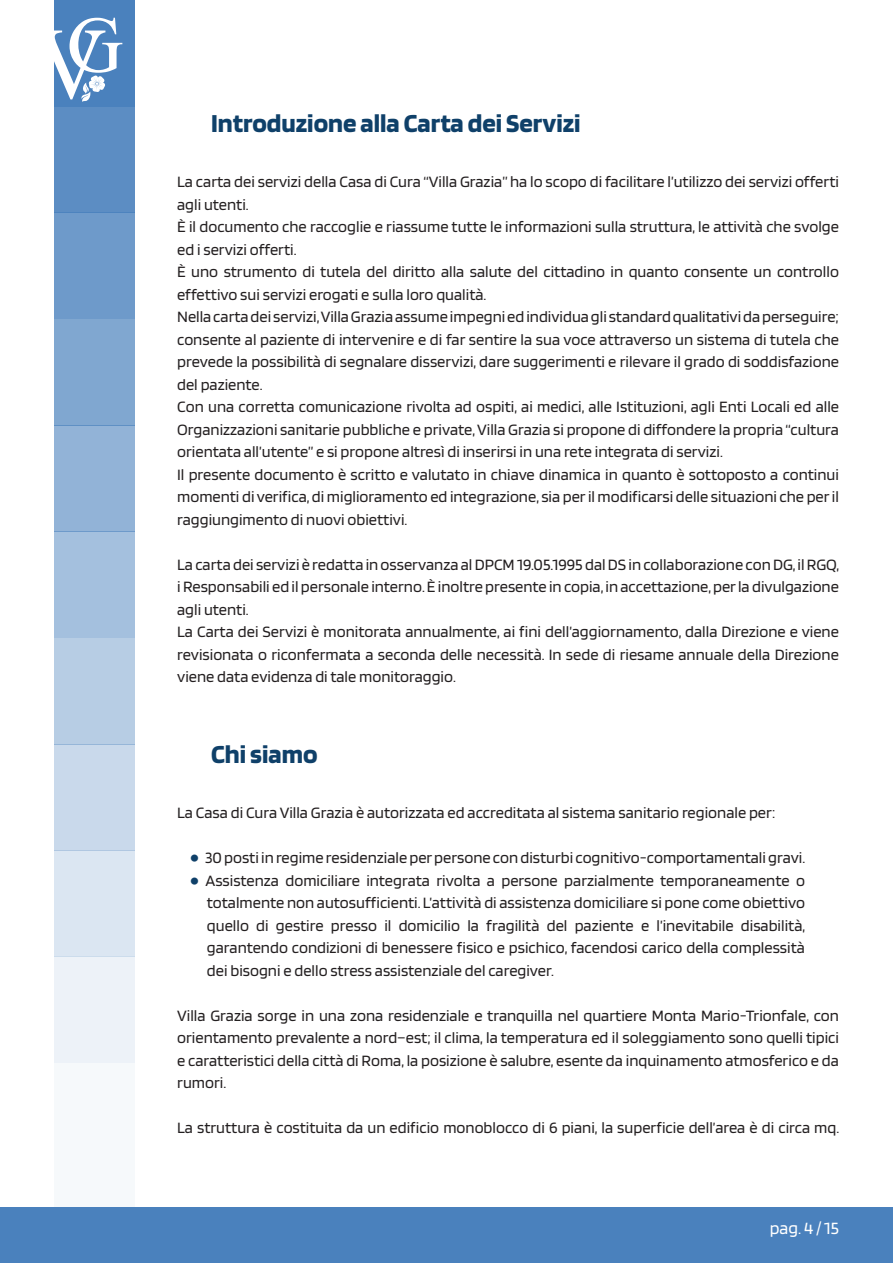
<style>
.page{position:relative;width:893px;height:1263px;background:#fff}
.page>*{position:absolute;margin:0;border:0;box-sizing:border-box;transform-origin:0 0}
.Indice_Capitoli{font:700 27px "Blinker";color:#0f4069}
.t1{font:18px "Blinker";color:#fff}
.Testo{font:16.5px/22.5px "Blinker";color:#231f20;text-align:justify}
.s1{font-family:"Tahoma";font-weight:700;font-size:15px;color:#0f4069}
</style>
<div class="page">
<div style="left:0;top:1208px;width:893px;height:55px;background:#4a81bd"></div>
<div style="left:54px;top:106px;width:81px;height:107px;background:#5c8dc3"></div>
<div style="left:54px;top:0;width:81px;height:106px;background:#4a81bd"></div>
<div style="left:54px;top:213px;width:81px;height:106px;background:#6e9aca"></div>
<div style="left:54px;top:319px;width:81px;height:106px;background:#80a7d0"></div>
<div style="left:54px;top:425px;width:81px;height:106px;background:#92b3d7"></div>
<div style="left:54px;top:531px;width:81px;height:107px;background:#a4c0de"></div>
<div style="left:54px;top:638px;width:81px;height:106px;background:#b7cde4"></div>
<div style="left:54px;top:744px;width:81px;height:106px;background:#c9d9eb"></div>
<div style="left:54px;top:850px;width:81px;height:107px;background:#dbe6f2"></div>
<div style="left:54px;top:957px;width:81px;height:106px;background:#edf2f8"></div>
<div style="left:54px;top:1063px;width:81px;height:146px;background:#f6f9fb"></div>
<svg style="left:54px;top:18px;width:68px;height:84px"></svg>
<p class="Indice_Capitoli" style="left:211px;top:110px;width:371px">Introduzione alla Carta dei Servizi</p>
<p class="Testo" style="left:177px;top:171px;width:663px">La carta dei servizi della Casa di Cura “Villa Grazia” ha lo scopo di facilitare l’utilizzo dei servizi offerti agli utenti.</p>
<p class="Testo" style="left:177px;top:216px;width:663px">È il documento che raccoglie e riassume tutte le informazioni sulla struttura, le attività che svolge ed i servizi offerti.</p>
<p class="Testo" style="left:177px;top:261px;width:663px">È uno strumento di tutela del diritto alla salute del cittadino in quanto consente un controllo effettivo sui servizi erogati e sulla loro qualità.</p>
<p class="Testo" style="left:177px;top:306px;width:663px">Nella carta dei servizi, Villa Grazia assume impegni ed individua gli standard qualitativi da perseguire; consente al paziente di intervenire e di far sentire la sua voce attraverso un sistema di tutela che prevede la possibilità di segnalare disservizi, dare suggerimenti e rilevare il grado di soddisfazione del paziente.</p>
<p class="Testo" style="left:177px;top:396px;width:663px">Con una corretta comunicazione rivolta ad ospiti, ai medici, alle Istituzioni, agli Enti Locali ed alle Organizzazioni sanitarie pubbliche e private, Villa Grazia si propone di diffondere la propria “cultura orientata all’utente” e si propone altresì di inserirsi in una rete integrata di servizi.</p>
<p class="Testo" style="left:177px;top:463px;width:663px">Il presente documento è scritto e valutato in chiave dinamica in quanto è sottoposto a continui momenti di verifica, di miglioramento ed integrazione, sia per il modificarsi delle situazioni che per il raggiungimento di nuovi obiettivi.</p>
<p class="Testo" style="left:177px;top:553px;width:664px">La carta dei servizi è redatta in osservanza al DPCM 19.05.1995 dal DS in collaborazione con DG, il RGQ, i Responsabili ed il personale interno. È inoltre presente in copia, in accettazione, per la divulgazione agli utenti.</p>
<p class="Testo" style="left:177px;top:621px;width:663px">La Carta dei Servizi è monitorata annualmente, ai fini dell’aggiornamento, dalla Direzione e viene revisionata o riconfermata a seconda delle necessità. In sede di riesame annuale della Direzione viene data evidenza di tale monitoraggio.</p>
<p class="Indice_Capitoli" style="left:211px;top:740px;width:108px">Chi siamo</p>
<p class="Testo" style="left:177px;top:802px;width:599px">La Casa di Cura Villa Grazia è autorizzata ed accreditata al sistema sanitario regionale per:</p>
<p class="Testo" style="left:190px;top:847px;width:617px"><span class="s1">•</span> 30 posti in regime residenziale per persone con disturbi cognitivo-comportamentali gravi.</p>
<p class="Testo" style="left:207px;top:869px;width:600px;text-indent:-17px"><span class="s1">•</span> Assistenza domiciliare integrata rivolta a persone parzialmente temporaneamente o totalmente non autosufficienti. L’attività di assistenza domiciliare si pone come obiettivo quello di gestire presso il domicilio la fragilità del paziente e l’inevitabile disabilità, garantendo condizioni di benessere fisico e psichico, facendosi carico della complessità dei bisogni e dello stress assistenziale del caregiver.</p>
<p class="Testo" style="left:177px;top:1004px;width:663px">Villa Grazia sorge in una zona residenziale e tranquilla nel quartiere Monta Mario-Trionfale, con orientamento prevalente a nord–est; il clima, la temperatura ed il soleggiamento sono quelli tipici e caratteristici della città di Roma, la posizione è salubre, esente da inquinamento atmosferico e da rumori.</p>
<p class="Testo" style="left:177px;top:1117px;width:664px">La struttura è costituita da un edificio monoblocco di 6 piani, la superficie dell’area è di circa mq.</p>
<p class="t1" style="left:770px;top:1218px;width:71px">pag. 4 / 15</p>
</div>
